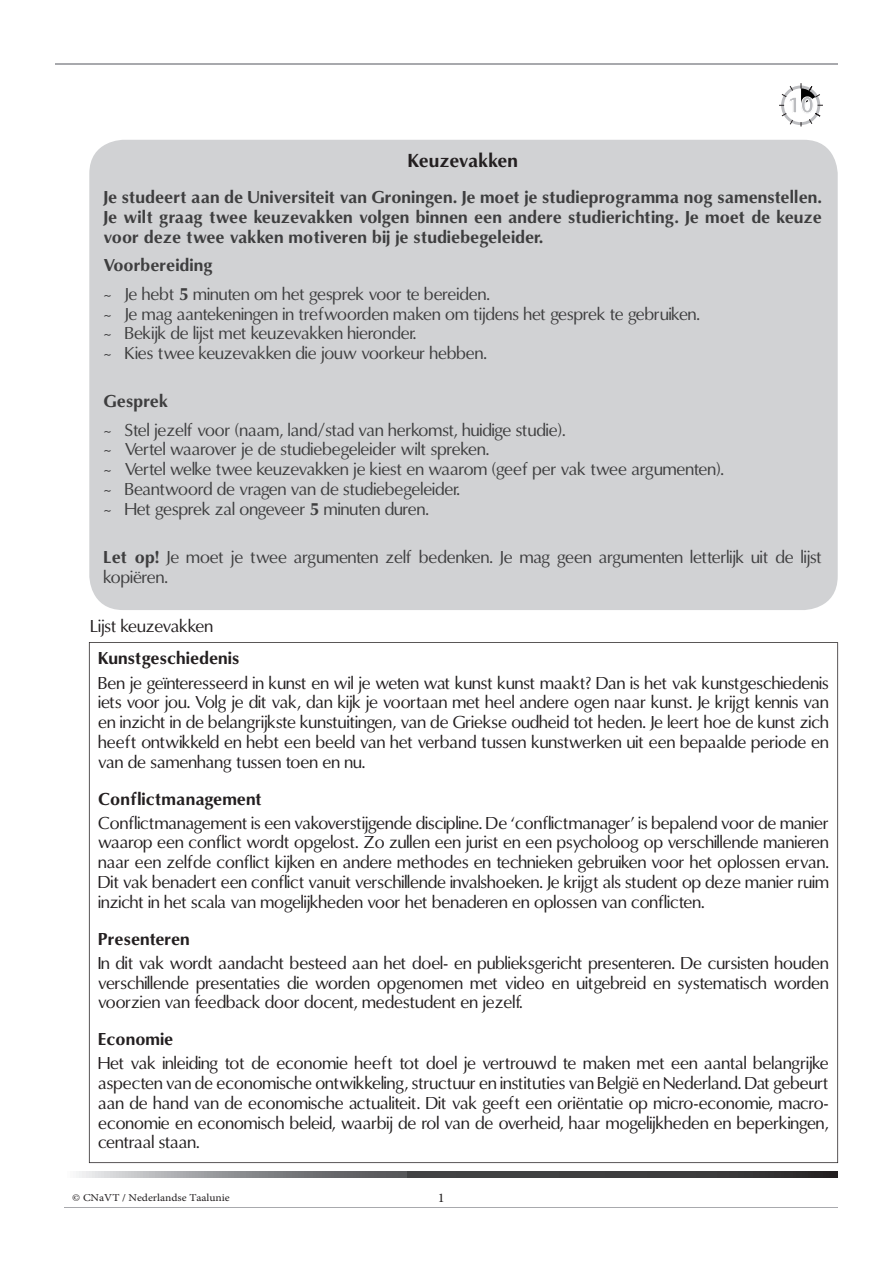
<style>
.page{position:relative;width:893px;height:1263px;background:#fff}
.page>*{position:absolute;margin:0;border:0;box-sizing:border-box;transform-origin:0 0}
.t1{font:700 23.85px "Myriad";color:#bcbdc0}
.t2{font:700 18px "Omni";color:#231f20}
.t3{font:16.5px/19.8px "Omni";color:#231f20;text-align:justify}
.t4{font:16.5px/19.8px "Omni";color:#3e3e3f}
.t5{font:700 16.5px/19.8px "Omni";color:#3e3e3f;text-align:justify}
.t6{font:700 16.5px "Omni";color:#231f20}
.t7{font:13.2px "Minion Pro";color:#231f20;scale:1.09 1}
.t8{font:10.5px "Minion Pro";color:#231f20;scale:1.09 1}
.s1{font-weight:700}
</style>
<div class="page">
<svg style="left:76px;top:1171px;width:762px;height:6px;background:#616263"></svg>
<hr style="left:64px;top:1207px;width:774px;height:1px;background:#a8a9ad">
<hr style="left:55px;top:63px;width:783px;height:2px;background:#a8a9ad">
<div style="left:89px;top:140px;width:749px;height:470px;background:#d1d2d4;border-radius:34px"></div>
<svg style="left:779px;top:83px;width:44px;height:44px"></svg>
<svg style="left:89px;top:642px;width:749px;height:521px"></svg>
<h1 class="t1" style="left:787px;top:92px;width:28px">10</h1>
<p class="t2" style="left:408px;top:149px;width:112px">Keuzevakken</p>
<p class="t5" style="left:104px;top:188px;width:720px">Je studeert aan de Universiteit van Groningen. Je moet je studieprogramma nog samenstellen.<br>Je wilt graag twee keuzevakken volgen binnen een andere studierichting. Je moet de keuze voor deze twee vakken motiveren bij je studiebegeleider.</p>
<p class="t4" style="left:104px;top:251px;width:388px;line-height:28.3px"><span class="s1">Voorbereiding<br></span>~ Je hebt <span class="s1">5</span> minuten om het gesprek voor te bereiden.</p>
<p class="t4" style="left:104px;top:304px;width:598px">~ Je mag aantekeningen in trefwoorden maken om tijdens het gesprek te gebruiken. ~ Bekijk de lijst met keuzevakken hieronder.<br>~ Kies twee keuzevakken die jouw voorkeur hebben.</p>
<p class="t5" style="left:104px;top:391px;width:66px">Gesprek</p>
<p class="t4" style="left:104px;top:420px;width:622px">~ Stel jezelf voor (naam, land/stad van herkomst, huidige studie).<br>~ Vertel waarover je de studiebegeleider wilt spreken.<br>~ Vertel welke twee keuzevakken je kiest en waarom (geef per vak twee argumenten). ~ Beantwoord de vragen van de studiebegeleider.<br>~ Het gesprek zal ongeveer <span class="s1">5</span> minuten duren.</p>
<p class="t4" style="left:104px;top:547px;width:720px"><span class="s1">Let op!</span> Je moet je twee argumenten zelf bedenken. Je mag geen argumenten letterlijk uit de lijst kopiëren.</p>
<p class="t3" style="left:90px;top:616px;width:124px">Lijst keuzevakken</p>
<p class="t6" style="left:98px;top:648px;width:143px">Kunstgeschiedenis</p>
<p class="t3" style="left:98px;top:673px;width:732px">Ben je geïnteresseerd in kunst en wil je weten wat kunst kunst maakt? Dan is het vak kunstgeschiedenis iets voor jou. Volg je dit vak, dan kijk je voortaan met heel andere ogen naar kunst. Je krijgt kennis van en inzicht in de belangrijkste kunstuitingen, van de Griekse oudheid tot heden. Je leert hoe de kunst zich heeft ontwikkeld en hebt een beeld van het verband tussen kunstwerken uit een bepaalde periode en van de samenhang tussen toen en nu.</p>
<p class="t6" style="left:98px;top:788px;width:165px">Conflictmanagement</p>
<p class="t3" style="left:98px;top:813px;width:732px">Conflictmanagement is een vakoverstijgende discipline. De ‘conflictmanager’ is bepalend voor de manier waarop een conflict wordt opgelost. Zo zullen een jurist en een psycholoog op verschillende manieren naar een zelfde conflict kijken en andere methodes en technieken gebruiken voor het oplossen ervan.<br>Dit vak benadert een conflict vanuit verschillende invalshoeken. Je krijgt als student op deze manier ruim inzicht in het scala van mogelijkheden voor het benaderen en oplossen van conflicten.</p>
<p class="t6" style="left:98px;top:928px;width:93px">Presenteren</p>
<p class="t3" style="left:98px;top:953px;width:732px">In dit vak wordt aandacht besteed aan het doel- en publieksgericht presenteren. De cursisten houden verschillende presentaties die worden opgenomen met video en uitgebreid en systematisch worden voorzien van feedback door docent, medestudent en jezelf.</p>
<p class="t6" style="left:98px;top:1028px;width:77px">Economie</p>
<p class="t3" style="left:98px;top:1053px;width:732px">Het vak inleiding tot de economie heeft tot doel je vertrouwd te maken met een aantal belangrijke aspecten van de economische ontwikkeling, structuur en instituties van België en Nederland. Dat gebeurt aan de hand van de economische actualiteit. Dit vak geeft een oriëntatie op micro-economie, macro&shy;economie en economisch beleid, waarbij de rol van de overheid, haar mogelijkheden en beperkingen, centraal staan.</p>
<p class="t8" style="left:72px;top:1191px;width:146px">© CNaVT / Nederlandse Taalunie</p>
<p class="t7" style="left:438px;top:1188px;width:8px">1</p>
</div>
